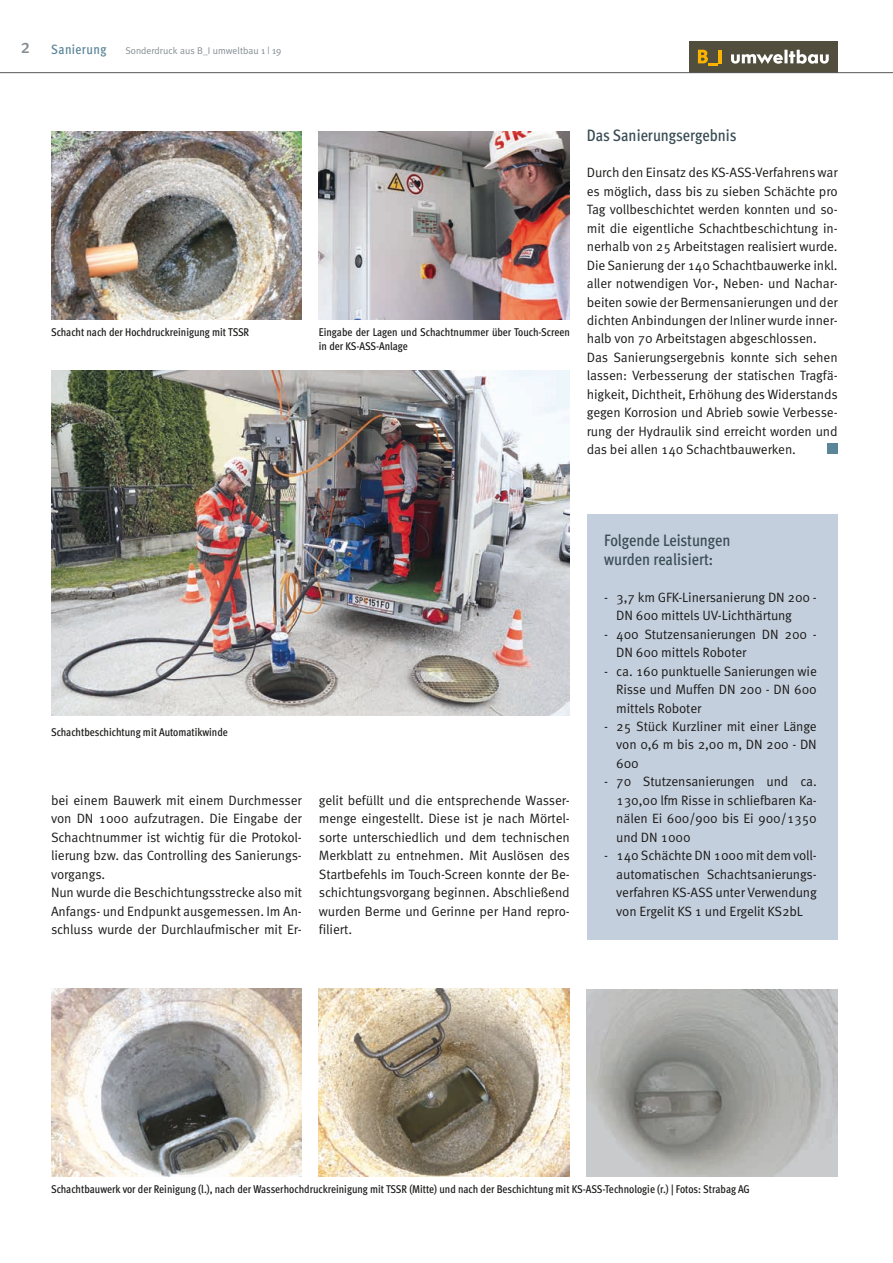
<style>
.page{position:relative;width:893px;height:1263px;background:#fff}
.page>*{position:absolute;margin:0;border:0;box-sizing:border-box;transform-origin:0 0}
.t1{font:500 condensed 16.5px/18.5px "Meta OT";letter-spacing:-.005em;color:#3a4d55}
.t2{font:13.5px/18.5px "Meta OT";letter-spacing:-.01em;color:#1b1a19;text-align:justify}
.t3{font:500 condensed 13.5px "Meta OT";letter-spacing:.025em;color:#5b8598}
.t4{font:500 condensed 11.25px/13.8px "Meta OT";letter-spacing:-.005em;color:#1b1a19}
.t5{font:9.75px "Meta Plus Normal";color:#848c91}
.s1{font-size:19.5px;color:#848c91}
</style>
<div class="page">
<div style="left:587px;top:515px;width:251px;height:425px;background:#c4cfdd"></div>
<img style="left:51px;top:132px;width:251px;height:188px">
<img style="left:319px;top:132px;width:251px;height:187px">
<img style="left:51px;top:370px;width:519px;height:346px">
<img style="left:51px;top:988px;width:251px;height:188px">
<img style="left:319px;top:988px;width:251px;height:188px">
<img style="left:587px;top:989px;width:251px;height:187px">
<div style="left:827px;top:444px;width:11px;height:10px;background:#5b8598"></div>
<div style="left:689px;top:41px;width:149px;height:32px;background:#524e3e"></div>
<svg style="left:698px;top:50px;width:24px;height:16px"></svg>
<svg style="left:731px;top:50px;width:98px;height:14px"></svg>
<hr style="left:0;top:72px;width:893px;height:1px;background:#585757">
<p class="t3" style="left:21px;top:41px;width:87px"><span class="s1">2</span> Sanierung</p>
<p class="t5" style="left:125px;top:45px;width:157px">Sonderdruck aus B_I umweltbau 1 | 19</p>
<p class="t4" style="left:51px;top:325px;width:200px">Schacht nach der Hochdruckreinigung mit TSSR</p>
<p class="t4" style="left:319px;top:325px;width:252px">Eingabe der Lagen und Schachtnummer über Touch-Screen in der KS-ASS-Anlage</p>
<p class="t1" style="left:587px;top:125px;width:151px">Das Sanierungsergebnis</p>
<p class="t2" style="left:587px;top:164px;width:253px;text-align:left">Durch den Einsatz des KS-ASS-Verfahrens war es möglich, dass bis zu sieben Schächte pro Tag vollbeschichtet werden konnten und so&shy;mit die eigentliche Schachtbeschichtung in&shy;nerhalb von 25 Arbeitstagen realisiert wurde.<br>Die Sanierung der 140 Schachtbauwerke inkl. aller notwendigen Vor-, Neben- und Nachar&shy;beiten sowie der Bermensanierungen und der dichten Anbindungen der Inliner wurde inner&shy;halb von 70 Arbeitstagen abgeschlossen.<br>Das Sanierungsergebnis konnte sich sehen lassen: Verbesserung der statischen Tragfä&shy;higkeit, Dichtheit, Erhöhung des Widerstands gegen Korrosion und Abrieb sowie Verbesse&shy;rung der Hydraulik sind erreicht worden und das bei allen 140 Schachtbauwerken.</p>
<p class="t4" style="left:51px;top:724px;width:178px">Schachtbeschichtung mit Automatikwinde</p>
<p class="t2" style="left:51px;top:791px;width:253px;text-align:left">bei einem Bauwerk mit einem Durchmesser von DN 1000 aufzutragen. Die Eingabe der Schachtnummer ist wichtig für die Protokol&shy;lierung bzw. das Controlling des Sanierungs&shy;vorgangs.<br>Nun wurde die Beschichtungsstrecke also mit Anfangs- und Endpunkt ausgemessen. Im An&shy;schluss wurde der Durchlaufmischer mit Er-</p>
<p class="t2" style="left:319px;top:791px;width:252px">gelit befüllt und die entsprechende Wasser&shy;menge eingestellt. Diese ist je nach Mörtel&shy;sorte unterschiedlich und dem technischen Merkblatt zu entnehmen. Mit Auslösen des Startbefehls im Touch-Screen konnte der Be&shy;schichtungsvorgang beginnen. Abschließend wurden Berme und Gerinne per Hand repro&shy;filiert.</p>
<p class="t1" style="left:604px;top:531px;width:128px">Folgende Leistungen wurden realisiert:</p>
<p class="t2" style="left:616px;top:588px;width:202px;text-indent:-12px">- 3,7 km GFK-Linersanierung DN 200 -<br>DN 600 mittels UV-Lichthärtung</p>
<p class="t2" style="left:616px;top:625px;width:202px;text-indent:-12px">- 400 Stutzensanierungen DN 200 -<br>DN 600 mittels Roboter</p>
<p class="t2" style="left:616px;top:662px;width:202px;text-indent:-12px">- ca. 160 punktuelle Sanierungen wie Risse und Muffen DN 200 - DN 600 mittels Roboter</p>
<p class="t2" style="left:616px;top:717px;width:202px;text-indent:-12px">- 25 Stück Kurzliner mit einer Länge von 0,6 m bis 2,00 m, DN 200 - DN 600</p>
<p class="t2" style="left:616px;top:773px;width:202px;text-indent:-12px">- 70 Stutzensanierungen und ca.<br>130,00 lfm Risse in schliefbaren Ka&shy;nälen Ei 600/900 bis Ei 900/1350 und DN 1000</p>
<p class="t2" style="left:616px;top:846px;width:202px;text-indent:-12px">- 140 Schächte DN 1000 mit dem voll&shy;automatischen Schachtsanierungs&shy;verfahren KS-ASS unter Verwendung von Ergelit KS 1 und Ergelit KS2bL</p>
<p class="t4" style="left:51px;top:1182px;width:700px">Schachtbauwerk vor der Reinigung (l.), nach der Wasserhochdruckreinigung mit TSSR (Mitte) und nach der Beschichtung mit KS-ASS-Technologie (r.) | Fotos: Strabag AG</p>
</div>
